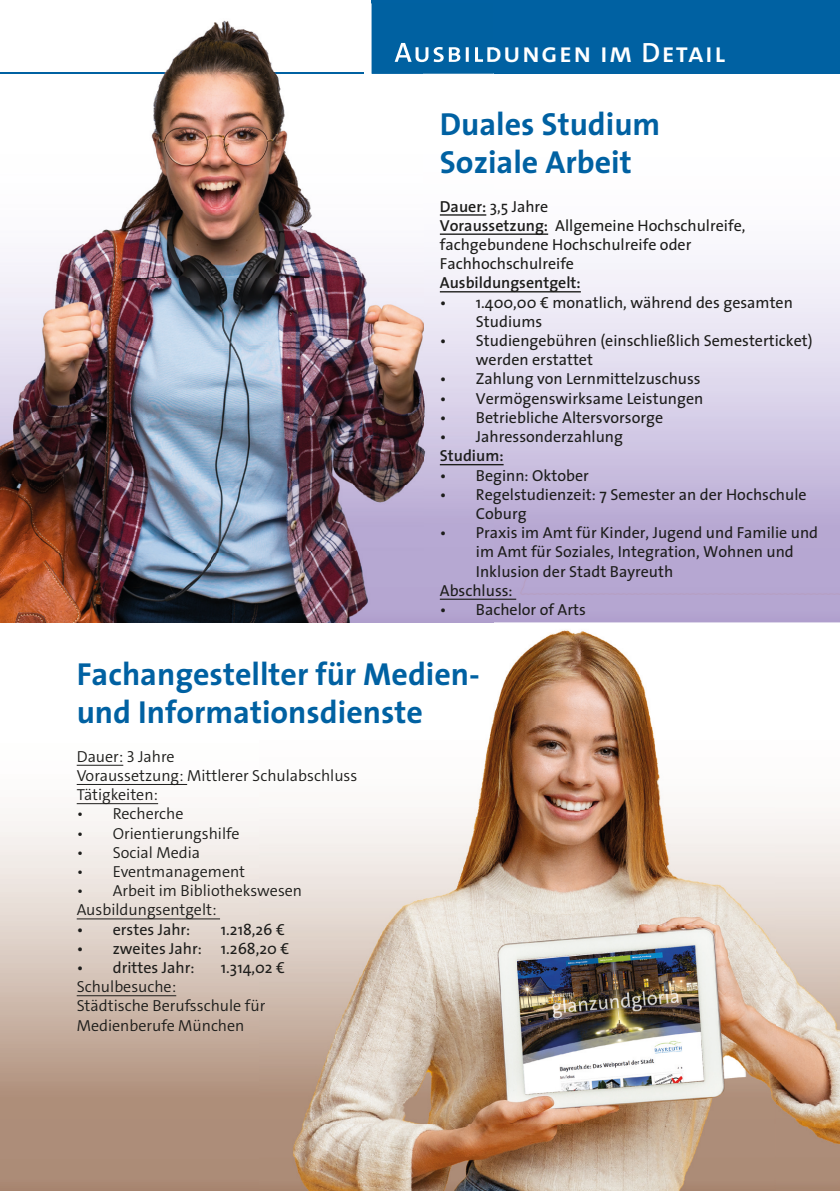
<style>
.page{position:relative;width:840px;height:1191px;background:#fff}
.page>*{position:absolute;margin:0;border:0;box-sizing:border-box;transform-origin:0 0}
.t1{font:700 32px/38.4px "The Sans";color:#0061a2}
.t2{font:600 28px "The Sans";letter-spacing:.05em;color:#fff}
.t3{font:16px/19.2px "The Sans";color:#1d1d1b}
.t4{font:300 16px/19.2px "The Sans";color:#1d1d1b}
.t5{font:600 16px "The Sans";color:#1d1d1b}
.s1{font-weight:600}
</style>
<div class="page">
<div style="left:0;top:728px;width:259px;height:462px;background:linear-gradient(to bottom,#fff,#a37e67)"></div>
<img style="left:259px;top:551px;width:580px;height:640px">
<hr style="left:77px;top:765px;width:46px;height:1px;background:#1d1d1b">
<hr style="left:77px;top:784px;width:110px;height:1px;background:#1d1d1b">
<hr style="left:77px;top:803px;width:81px;height:1px;background:#1d1d1b">
<hr style="left:77px;top:918px;width:143px;height:1px;background:#1d1d1b">
<hr style="left:77px;top:995px;width:99px;height:1px;background:#1d1d1b">
<div style="left:371px;top:0;width:468px;height:74px;background:#0061a2"></div>
<div style="left:493px;top:142px;width:346px;height:409px;background:linear-gradient(to bottom,#fff,#baacd5)"></div>
<img style="left:165px;top:4px;width:328px;height:70px">
<img style="left:0;top:74px;width:211px;height:548px">
<img style="left:211px;top:72px;width:212px;height:482px">
<img style="left:423px;top:214px;width:70px;height:337px">
<img style="left:0;top:72px;width:363px;height:2px">
<img style="left:394px;top:43px;width:99px;height:19px">
<img style="left:211px;top:554px;width:48px;height:68px">
<img style="left:259px;top:551px;width:234px;height:71px">
<hr style="left:439px;top:214px;width:47px;height:2px;background:#1d1d1b">
<hr style="left:439px;top:233px;width:109px;height:2px;background:#1d1d1b">
<hr style="left:439px;top:291px;width:141px;height:1px;background:#1d1d1b">
<hr style="left:439px;top:464px;width:64px;height:1px;background:#1d1d1b">
<hr style="left:439px;top:598px;width:77px;height:2px;background:#1d1d1b">
<h2 class="t2" style="left:394px;top:34px;width:332px">AUSBILDUNGEN IM DETAIL</h2>
<h1 class="t1" style="left:439px;top:104px;width:222px">Duales Studium<br>Soziale Arbeit</h1>
<p class="t3" style="left:439px;top:196px;width:307px"><span class="s1">Dauer:</span> 3,5 Jahre<br><span class="s1">Voraussetzung:</span> Allgemeine Hochschulreife, fachgebundene Hochschulreife oder<br>Fachhochschulreife</p>
<p class="t5" style="left:439px;top:270px;width:142px">Ausbildungsentgelt:</p>
<p class="t3" style="left:475px;top:292px;width:318px;text-indent:-36px">• 1.400,00 € monatlich, während des gesamten<br>Studiums</p>
<p class="t3" style="left:475px;top:330px;width:338px;text-indent:-36px">• Studiengebühren (einschließlich Semesterticket) werden erstattet</p>
<p class="t3" style="left:439px;top:369px;width:262px">• Zahlung von Lernmittelzuschuss</p>
<p class="t3" style="left:439px;top:388px;width:265px">• Vermögenswirksame Leistungen</p>
<p class="t3" style="left:439px;top:407px;width:225px">• Betriebliche Altersvorsorge</p>
<p class="t3" style="left:439px;top:426px;width:184px">• Jahressonderzahlung</p>
<p class="t5" style="left:439px;top:442px;width:65px">Studium:</p>
<p class="t3" style="left:439px;top:465px;width:150px">• Beginn: Oktober</p>
<p class="t3" style="left:475px;top:484px;width:332px;text-indent:-36px">• Regelstudienzeit: 7 Semester an der Hochschule<br>Coburg</p>
<p class="t3" style="left:439px;top:522px;width:379px">• Praxis im Amt für Kinder, Jugend und Familie und</p>
<p class="t3" style="left:475px;top:542px;width:319px">im Amt für Soziales, Integration, Wohnen und</p>
<p class="t3" style="left:475px;top:561px;width:199px">Inklusion der Stadt Bayreuth</p>
<p class="t3" style="left:439px;top:580px;width:74px">Abschluss:</p>
<p class="t3" style="left:439px;top:599px;width:147px">• Bachelor of Arts</p>
<h1 class="t1" style="left:77px;top:654px;width:404px">Fachangestellter für Medien&shy;und Informationsdienste</h1>
<p class="t4" style="left:77px;top:747px;width:282px">Dauer: 3 Jahre<br>Voraussetzung: Mittlerer Schulabschluss<br>Tätigkeiten:</p>
<p class="t4" style="left:77px;top:804px;width:108px">• Recherche</p>
<p class="t4" style="left:77px;top:823px;width:164px">• Orientierungshilfe</p>
<p class="t4" style="left:77px;top:843px;width:125px">• Social Media</p>
<p class="t4" style="left:77px;top:862px;width:170px">• Eventmanagement</p>
<p class="t4" style="left:77px;top:881px;width:227px">• Arbeit im Bibliothekswesen<br>Ausbildungsentgelt:</p>
<p class="t3" style="left:77px;top:919px;width:115px">• erstes Jahr:</p>
<p class="t3" style="left:221px;top:919px;width:65px">1.218,26 €</p>
<p class="t3" style="left:77px;top:938px;width:214px">• zweites Jahr: 1.268,20 €</p>
<p class="t3" style="left:77px;top:957px;width:119px">• drittes Jahr:</p>
<p class="t3" style="left:221px;top:957px;width:66px">1.314,02 €</p>
<p class="t4" style="left:77px;top:977px;width:190px">Schulbesuche:<br>Städtische Berufsschule für<br>Medienberufe München</p>
</div>
